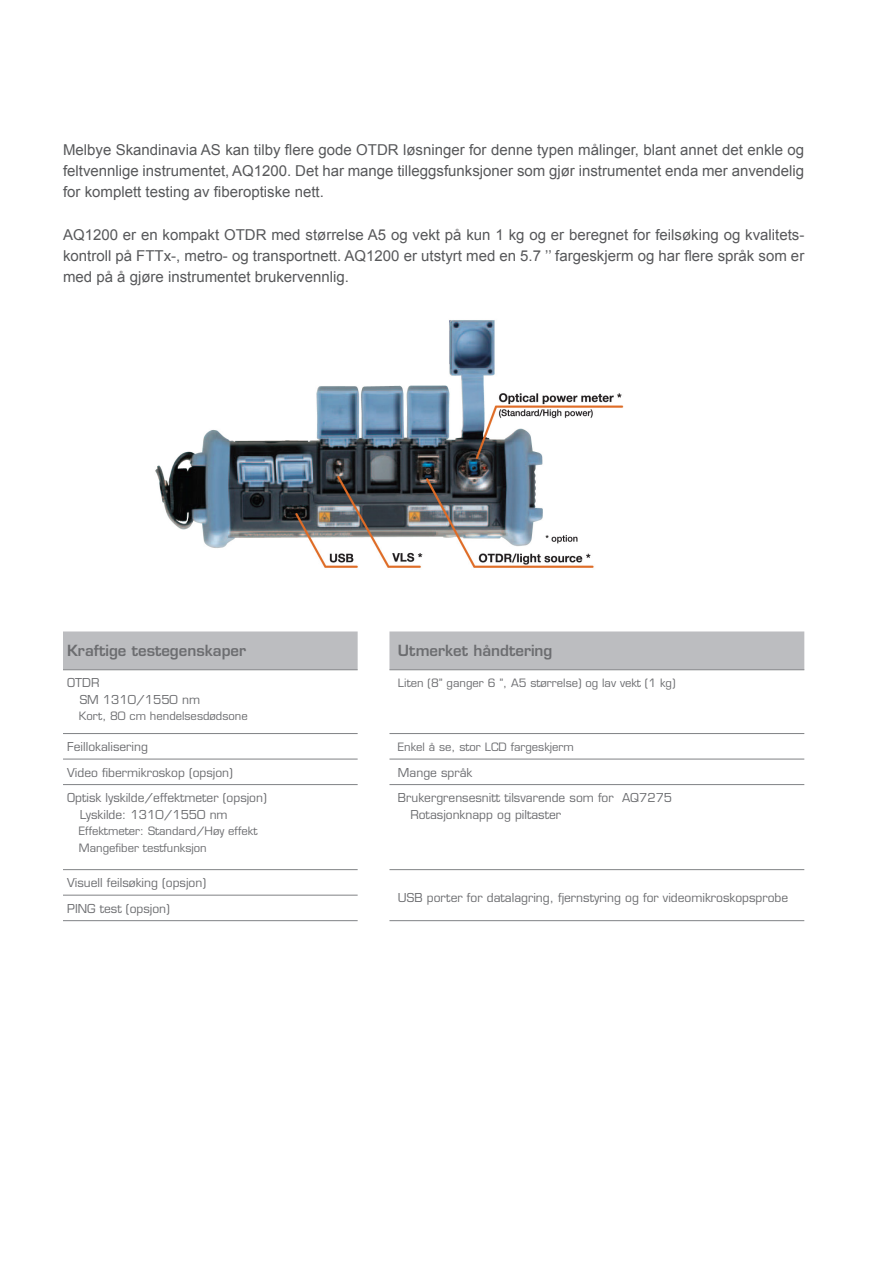
<style>
.page{position:relative;width:893px;height:1263px;background:#fff}
.page>*{position:absolute;margin:0;border:0;box-sizing:border-box;transform-origin:0 0}
.brodtekst{font:15px/21px "Arial";color:#57585a;text-align:justify}
.tabelltekst{font:600 15px "Eurostile LT Std";color:#6c6d70}
.tabelltekst-2{font:12px "Eurostile LT Std";color:#6c6d70}
.tabelltekst-3{font:11.25px "Eurostile LT Std";color:#6c6d70}
</style>
<div class="page">
<div style="left:63px;top:631px;width:741px;height:38px;background:#bcbdc0"></div>
<svg style="left:63px;top:670px;width:741px;height:1px"></svg>
<svg style="left:63px;top:758px;width:741px;height:1px"></svg>
<svg style="left:63px;top:785px;width:741px;height:110px"></svg>
<hr style="left:63px;top:669px;width:295px;height:1px;background:#808285">
<hr style="left:389px;top:669px;width:415px;height:1px;background:#808285">
<hr style="left:63px;top:733px;width:295px;height:1px;background:#808285">
<hr style="left:389px;top:733px;width:415px;height:1px;background:#808285">
<hr style="left:63px;top:759px;width:295px;height:1px;background:#808285">
<hr style="left:389px;top:759px;width:415px;height:1px;background:#808285">
<hr style="left:63px;top:784px;width:295px;height:1px;background:#808285">
<hr style="left:389px;top:784px;width:415px;height:1px;background:#808285">
<hr style="left:63px;top:869px;width:295px;height:1px;background:#808285">
<hr style="left:389px;top:869px;width:415px;height:1px;background:#808285">
<hr style="left:63px;top:895px;width:295px;height:1px;background:#808285">
<hr style="left:63px;top:920px;width:295px;height:1px;background:#808285">
<hr style="left:389px;top:920px;width:415px;height:1px;background:#808285">
<img style="left:155px;top:320px;width:469px;height:248px">
<p class="brodtekst" style="left:63px;top:140px;width:743px">Melbye Skandinavia AS kan tilby flere gode OTDR løsninger for denne typen målinger, blant annet det enkle og feltvennlige instrumentet, AQ1200. Det har mange tilleggsfunksjoner som gjør instrumentet enda mer anvendelig for komplett testing av fiberoptiske nett.</p>
<p class="brodtekst" style="left:63px;top:224px;width:743px">AQ1200 er en kompakt OTDR med størrelse A5 og vekt på kun 1 kg og er beregnet for feilsøking og kvalitets&shy;kontroll på FTTx-, metro- og transportnett. AQ1200 er utstyrt med en 5.7 ’’ fargeskjerm og har flere språk som er med på å gjøre instrumentet brukervennlig.</p>
<p class="tabelltekst" style="left:67px;top:641px;width:180px">Kraftige testegenskaper</p>
<p class="tabelltekst" style="left:398px;top:641px;width:156px">Utmerket håndtering</p>
<p class="tabelltekst-2" style="left:67px;top:676px;width:34px">OTDR</p>
<p class="tabelltekst-2" style="left:80px;top:692px;width:122px">SM 1310/1550 nm</p>
<p class="tabelltekst-3" style="left:79px;top:709px;width:170px">Kort, 80 cm hendelsesdødsone</p>
<p class="tabelltekst-3" style="left:398px;top:676px;width:279px">Liten (8’’ ganger 6 ’’, A5 størrelse) og lav vekt (1 kg)</p>
<p class="tabelltekst-2" style="left:67px;top:739px;width:82px">Feillokalisering</p>
<p class="tabelltekst-3" style="left:398px;top:740px;width:177px">Enkel å se, stor LCD fargeskjerm</p>
<p class="tabelltekst-2" style="left:67px;top:765px;width:167px">Video fibermikroskop (opsjon)</p>
<p class="tabelltekst-2" style="left:398px;top:765px;width:76px">Mange språk</p>
<p class="tabelltekst-2" style="left:67px;top:790px;width:201px">Optisk lyskilde/effektmeter (opsjon)</p>
<p class="tabelltekst-2" style="left:80px;top:807px;width:149px">Lyskilde: 1310/1550 nm</p>
<p class="tabelltekst-3" style="left:79px;top:824px;width:180px">Effektmeter: Standard/Høy effekt</p>
<p class="tabelltekst-3" style="left:79px;top:841px;width:129px">Mangefiber testfunksjon</p>
<p class="tabelltekst-2" style="left:398px;top:790px;width:276px">Brukergrensesnitt tilsvarende som for AQ7275</p>
<p class="tabelltekst-2" style="left:410px;top:807px;width:152px">Rotasjonknapp og piltaster</p>
<p class="tabelltekst-2" style="left:67px;top:875px;width:140px">Visuell feilsøking (opsjon)</p>
<p class="tabelltekst-2" style="left:67px;top:901px;width:104px">PING test (opsjon)</p>
<p class="tabelltekst-2" style="left:398px;top:890px;width:392px">USB porter for datalagring, fjernstyring og for videomikroskopsprobe</p>
</div>
